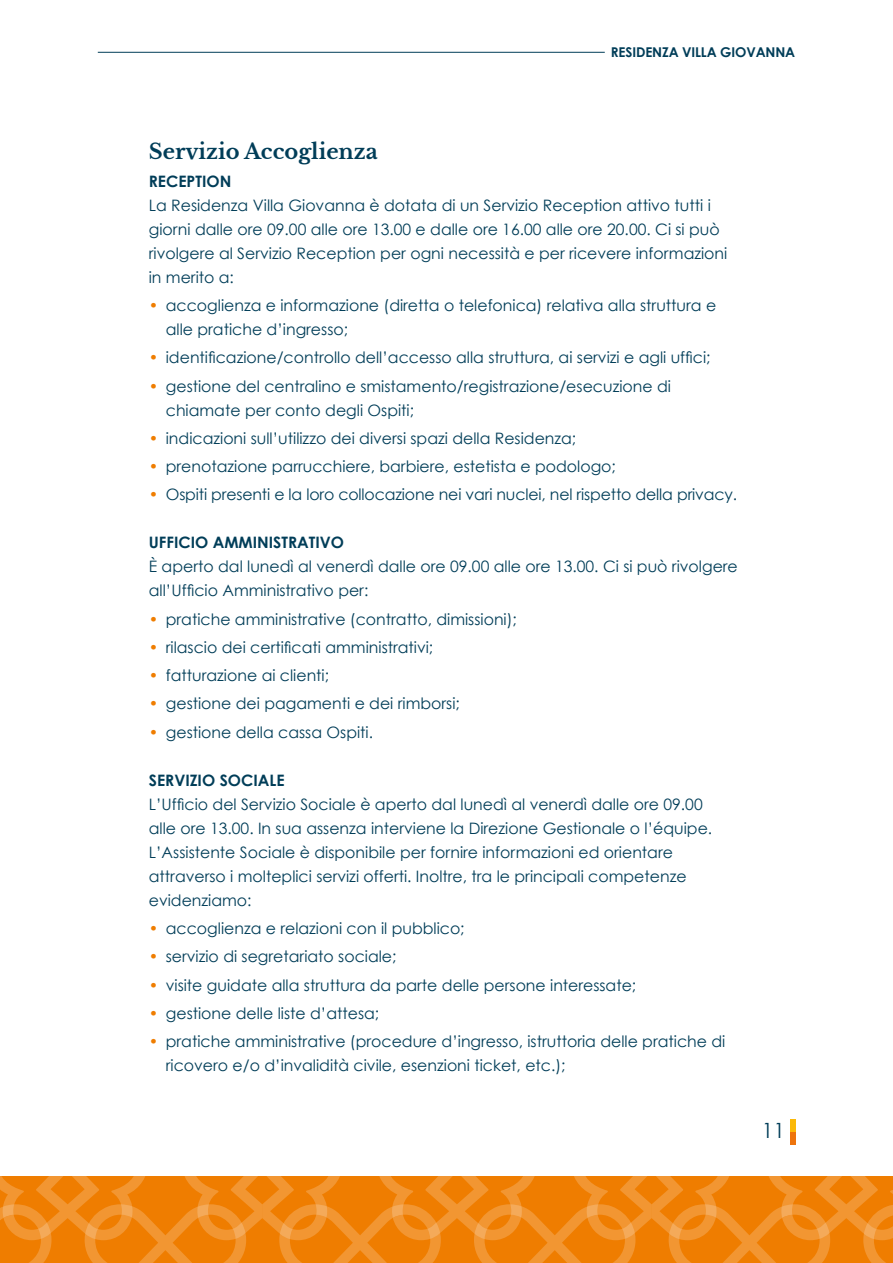
<style>
.page{position:relative;width:893px;height:1263px;background:#fff}
.page>*{position:absolute;margin:0;border:0;box-sizing:border-box;transform-origin:0 0}
.t1{font:700 21px "Libre Baskerville";color:#003d58}
.t2{font:21px "Century Gothic";color:#003d58}
.t3{font:15.75px/24px "Century Gothic";color:#003d58}
.t4{font:700 15.75px "Century Gothic";color:#003d58}
.t5{font:700 13.5px "Century Gothic";letter-spacing:-.01em;color:#003d58}
.s1{color:#ef7d00}
</style>
<div class="page">
<svg style="left:0;top:1176px;width:893px;height:87px;background:#f08613"></svg>
<hr style="left:98px;top:52px;width:507px;height:1px;background:#003d58">
<div style="left:790px;top:1132px;width:5px;height:12px;background:#ee740d"></div>
<div style="left:790px;top:1119px;width:5px;height:13px;background:#fbb908"></div>
<p class="t5" style="left:611px;top:44px;width:186px">RESIDENZA VILLA GIOVANNA</p>
<h1 class="t1" style="left:149px;top:138px;width:231px">Servizio Accoglienza</h1>
<p class="t4" style="left:149px;top:171px;width:84px">RECEPTION</p>
<p class="t3" style="left:149px;top:193px;width:580px">La Residenza Villa Giovanna è dotata di un Servizio Reception attivo tutti i giorni dalle ore 09.00 alle ore 13.00 e dalle ore 16.00 alle ore 20.00. Ci si può rivolgere al Servizio Reception per ogni necessità e per ricevere informazioni in merito a:</p>
<p class="t3" style="left:166px;top:293px;width:552px;text-indent:-17px"><span class="s1">•</span> accoglienza e informazione (diretta o telefonica) relativa alla struttura e alle pratiche d’ingresso;</p>
<p class="t3" style="left:149px;top:345px;width:563px"><span class="s1">•</span> identificazione/controllo dell’accesso alla struttura, ai servizi e agli uffici;</p>
<p class="t3" style="left:166px;top:374px;width:507px;text-indent:-17px"><span class="s1">•</span> gestione del centralino e smistamento/registrazione/esecuzione di chiamate per conto degli Ospiti;</p>
<p class="t3" style="left:149px;top:426px;width:429px"><span class="s1">•</span> indicazioni sull’utilizzo dei diversi spazi della Residenza;</p>
<p class="t3" style="left:149px;top:454px;width:469px"><span class="s1">•</span> prenotazione parrucchiere, barbiere, estetista e podologo;</p>
<p class="t3" style="left:149px;top:482px;width:590px"><span class="s1">•</span> Ospiti presenti e la loro collocazione nei vari nuclei, nel rispetto della privacy.</p>
<p class="t4" style="left:149px;top:533px;width:197px">UFFICIO AMMINISTRATIVO</p>
<p class="t3" style="left:149px;top:554px;width:590px">È aperto dal lunedì al venerdì dalle ore 09.00 alle ore 13.00. Ci si può rivolgere all’Ufficio Amministrativo per:</p>
<p class="t3" style="left:149px;top:607px;width:370px"><span class="s1">•</span> pratiche amministrative (contratto, dimissioni);</p>
<p class="t3" style="left:149px;top:635px;width:286px"><span class="s1">•</span> rilascio dei certificati amministrativi;</p>
<p class="t3" style="left:149px;top:663px;width:182px"><span class="s1">•</span> fatturazione ai clienti;</p>
<p class="t3" style="left:149px;top:691px;width:313px"><span class="s1">•</span> gestione dei pagamenti e dei rimborsi;</p>
<p class="t3" style="left:149px;top:720px;width:226px"><span class="s1">•</span> gestione della cassa Ospiti.</p>
<p class="t4" style="left:149px;top:770px;width:137px">SERVIZIO SOCIALE</p>
<p class="t3" style="left:149px;top:792px;width:565px">L’Ufficio del Servizio Sociale è aperto dal lunedì al venerdì dalle ore 09.00 alle ore 13.00. In sua assenza interviene la Direzione Gestionale o l’équipe.<br>L’Assistente Sociale è disponibile per fornire informazioni ed orientare attraverso i molteplici servizi offerti. Inoltre, tra le principali competenze evidenziamo:</p>
<p class="t3" style="left:149px;top:916px;width:317px"><span class="s1">•</span> accoglienza e relazioni con il pubblico;</p>
<p class="t3" style="left:149px;top:944px;width:249px"><span class="s1">•</span> servizio di segretariato sociale;</p>
<p class="t3" style="left:149px;top:973px;width:489px"><span class="s1">•</span> visite guidate alla struttura da parte delle persone interessate;</p>
<p class="t3" style="left:149px;top:1001px;width:232px"><span class="s1">•</span> gestione delle liste d’attesa;</p>
<p class="t3" style="left:166px;top:1029px;width:561px;text-indent:-17px"><span class="s1">•</span> pratiche amministrative (procedure d’ingresso, istruttoria delle pratiche di ricovero e/o d’invalidità civile, esenzioni ticket, etc.);</p>
<h1 class="t2" style="left:762px;top:1118px;width:25px">11</h1>
</div>
